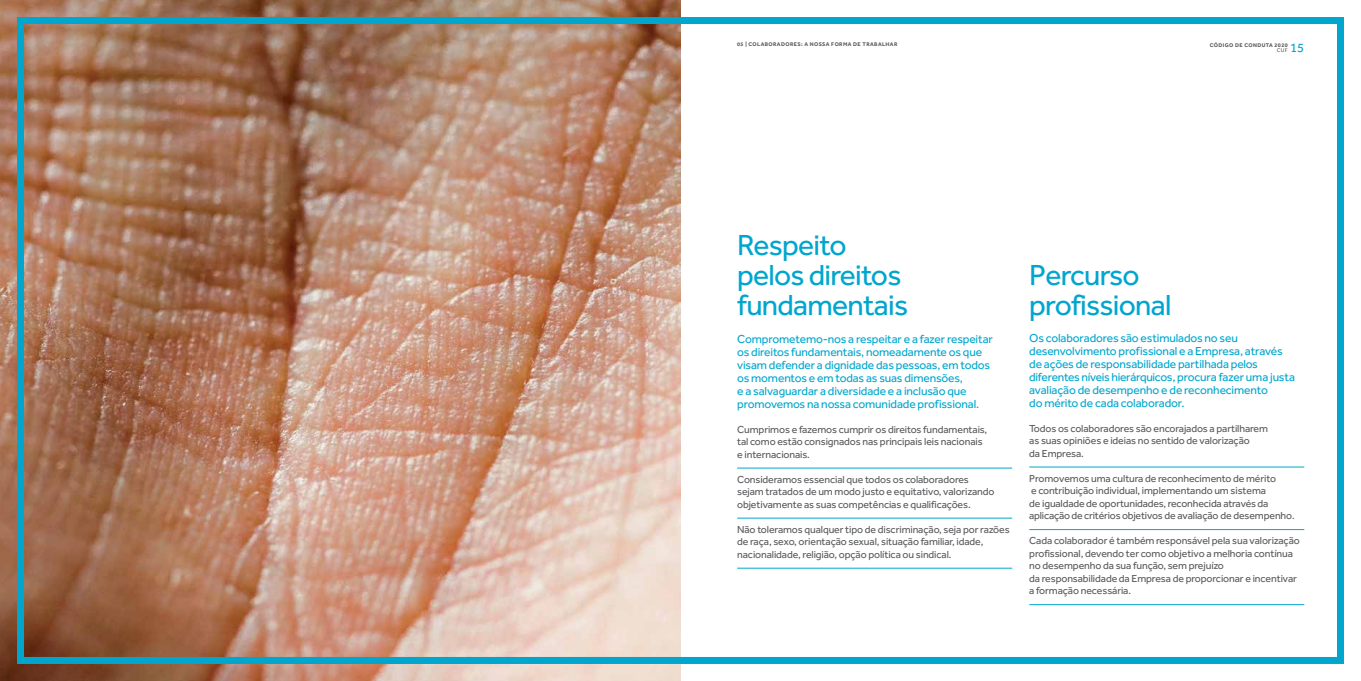
<style>
.page{position:relative;width:1361px;height:681px;background:#fff}
.page>*{position:absolute;margin:0;border:0;box-sizing:border-box;transform-origin:0 0}
.t1{font:30px/30px "Effra";letter-spacing:-.025em;color:#00a6ce}
.t2{font:13px "Effra";color:#00a6ce}
.t3{font:12px/13px "Effra";letter-spacing:-.015em;color:#00a6ce}
.t4{font:10.5px/12.5px "Effra";letter-spacing:-.01em;color:#58595b}
.t5{font:700 5.5px "Effra";letter-spacing:.07em;color:#58595b}
.t6{font:5.5px "Effra";color:#58595b}
</style>
<div class="page">
<img style="left:0;top:0;width:680px;height:680px">
<hr style="left:737px;top:467px;width:275px;height:1px;background:#00a6ce">
<hr style="left:737px;top:517px;width:275px;height:1px;background:#00a6ce">
<hr style="left:737px;top:567px;width:275px;height:1px;background:#00a6ce">
<hr style="left:1029px;top:466px;width:275px;height:1px;background:#00a6ce">
<hr style="left:1029px;top:529px;width:275px;height:1px;background:#00a6ce">
<hr style="left:1029px;top:604px;width:275px;height:1px;background:#00a6ce">
<div style="left:17px;top:17px;width:1327px;height:646px;border:7px solid #00a6ce"></div>
<p class="t5" style="left:737px;top:41px;width:162px">05 | COLABORADORES: A NOSSA FORMA DE TRABALHAR</p>
<p class="t5" style="left:1210px;top:41px;width:79px">CÓDIGO DE CONDUTA 2020</p>
<p class="t6" style="left:1276px;top:47px;width:13px">CUF</p>
<p class="t2" style="left:1290px;top:40px;width:16px">15</p>
<h1 class="t1" style="left:737px;top:229px;width:172px">Respeito pelos direitos fundamentais</h1>
<p class="t3" style="left:737px;top:332px;width:257px">Comprometemo-nos a respeitar e a fazer respeitar os direitos fundamentais, nomeadamente os que visam defender a dignidade das pessoas, em todos os momentos e em todas as suas dimensões,<br>e a salvaguardar a diversidade e a inclusão que promovemos na nossa comunidade profissional.</p>
<p class="t4" style="left:737px;top:423px;width:251px">Cumprimos e fazemos cumprir os direitos fundamentais, tal como estão consignados nas principais leis nacionais e internacionais.</p>
<p class="t4" style="left:737px;top:473px;width:259px">Consideramos essencial que todos os colaboradores sejam tratados de um modo justo e equitativo, valorizando objetivamente as suas competências e qualificações.</p>
<p class="t4" style="left:737px;top:523px;width:274px">Não toleramos qualquer tipo de discriminação, seja por razões de raça, sexo, orientação sexual, situação familiar, idade, nacionalidade, religião, opção política ou sindical.</p>
<h1 class="t1" style="left:1029px;top:259px;width:144px">Percurso profissional</h1>
<p class="t3" style="left:1029px;top:331px;width:267px">Os colaboradores são estimulados no seu desenvolvimento profissional e a Empresa, através de ações de responsabilidade partilhada pelos diferentes níveis hierárquicos, procura fazer uma justa avaliação de desempenho e de reconhecimento<br>do mérito de cada colaborador.</p>
<p class="t4" style="left:1029px;top:421px;width:240px">Todos os colaboradores são encorajados a partilharem as suas opiniões e ideias no sentido de valorização<br>da Empresa.</p>
<p class="t4" style="left:1029px;top:471px;width:267px">Promovemos uma cultura de reconhecimento de mérito<br>e contribuição individual, implementando um sistema<br>de igualdade de oportunidades, reconhecida através da aplicação de critérios objetivos de avaliação de desempenho.</p>
<p class="t4" style="left:1029px;top:534px;width:272px">Cada colaborador é também responsável pela sua valorização profissional, devendo ter como objetivo a melhoria contínua no desempenho da sua função, sem prejuízo<br>da responsabilidade da Empresa de proporcionar e incentivar a formação necessária.</p>
</div>
